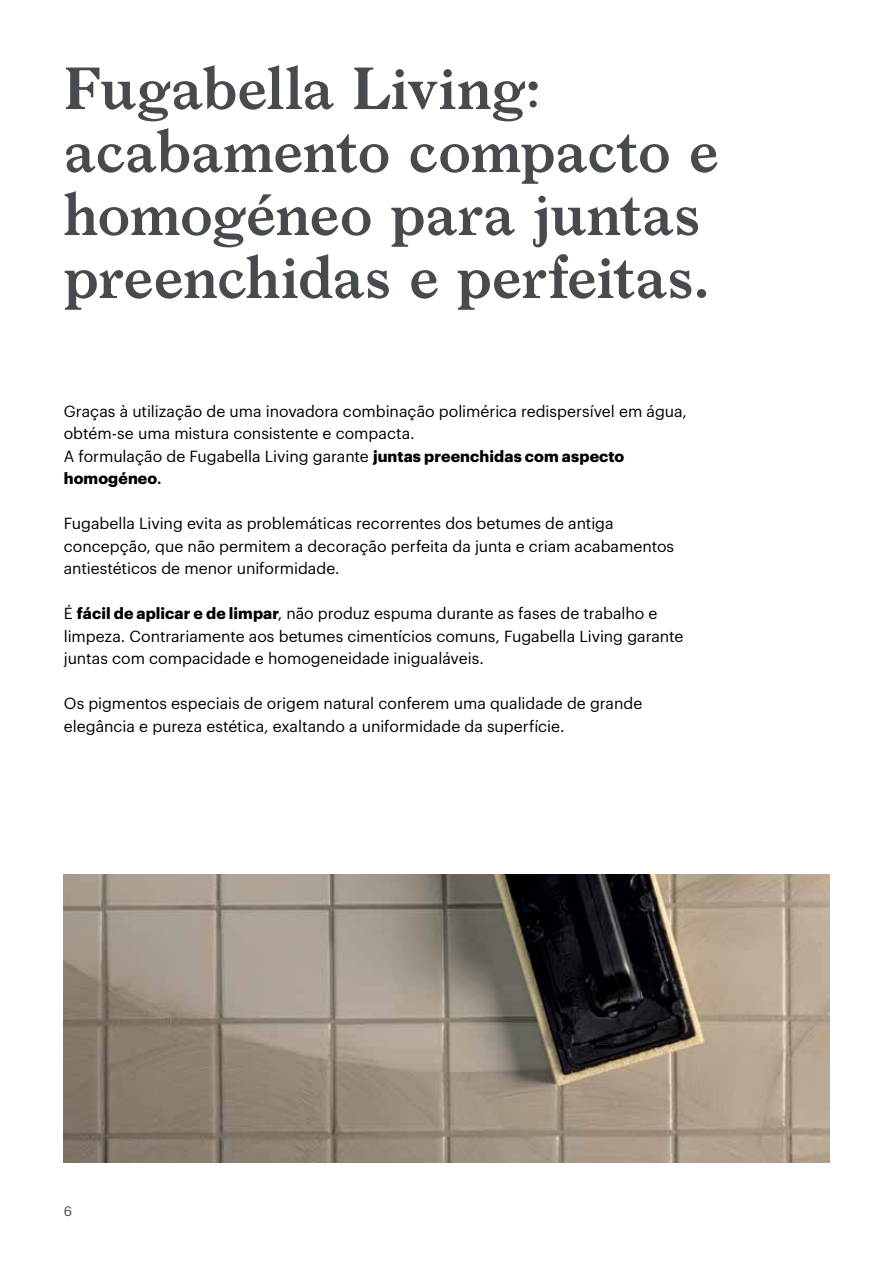
<style>
.page{position:relative;width:893px;height:1263px;background:#fff}
.page>*{position:absolute;margin:0;border:0;box-sizing:border-box;transform-origin:0 0}
.t1{font:600 57px/63px "Larish Neue";letter-spacing:-.005em;color:#474b4f}
.t2{font:15.75px/22.5px "Graphik";color:#000}
.t3{font:13.5px "Graphik";color:#474b4f}
.s1{font-weight:700}
.s2{font-family:"Larish Neue";font-weight:600}
</style>
<div class="page">
<img style="left:64px;top:875px;width:765px;height:287px">
<h1 class="t1" style="left:64px;top:53px;width:657px">Fugabella Living: acabamento compacto e homogéneo para juntas preenchidas e perfeitas.</h1>
<p class="t2" style="left:64px;top:398px;width:625px">Graças à utilização de uma inovadora combinação polimérica redispersível em água, obtém-se uma mistura consistente e compacta.<br>A formulação de Fugabella Living garante <span class="s1">juntas preenchidas com aspecto homogéneo</span><span class="s2">.</span></p>
<p class="t2" style="left:64px;top:511px;width:612px">Fugabella Living evita as problemáticas recorrentes dos betumes de antiga concepção, que não permitem a decoração perfeita da junta e criam acabamentos antiestéticos de menor uniformidade.</p>
<p class="t2" style="left:64px;top:601px;width:621px">É <span class="s1">fácil de aplicar e de limpar</span>, não produz espuma durante as fases de trabalho e limpeza. Contrariamente aos betumes cimentícios comuns, Fugabella Living garante juntas com compacidade e homogeneidade inigualáveis.</p>
<p class="t2" style="left:64px;top:691px;width:580px">Os pigmentos especiais de origem natural conferem uma qualidade de grande elegância e pureza estética, exaltando a uniformidade da superfície.</p>
<p class="t3" style="left:64px;top:1201px;width:10px">6</p>
</div>
